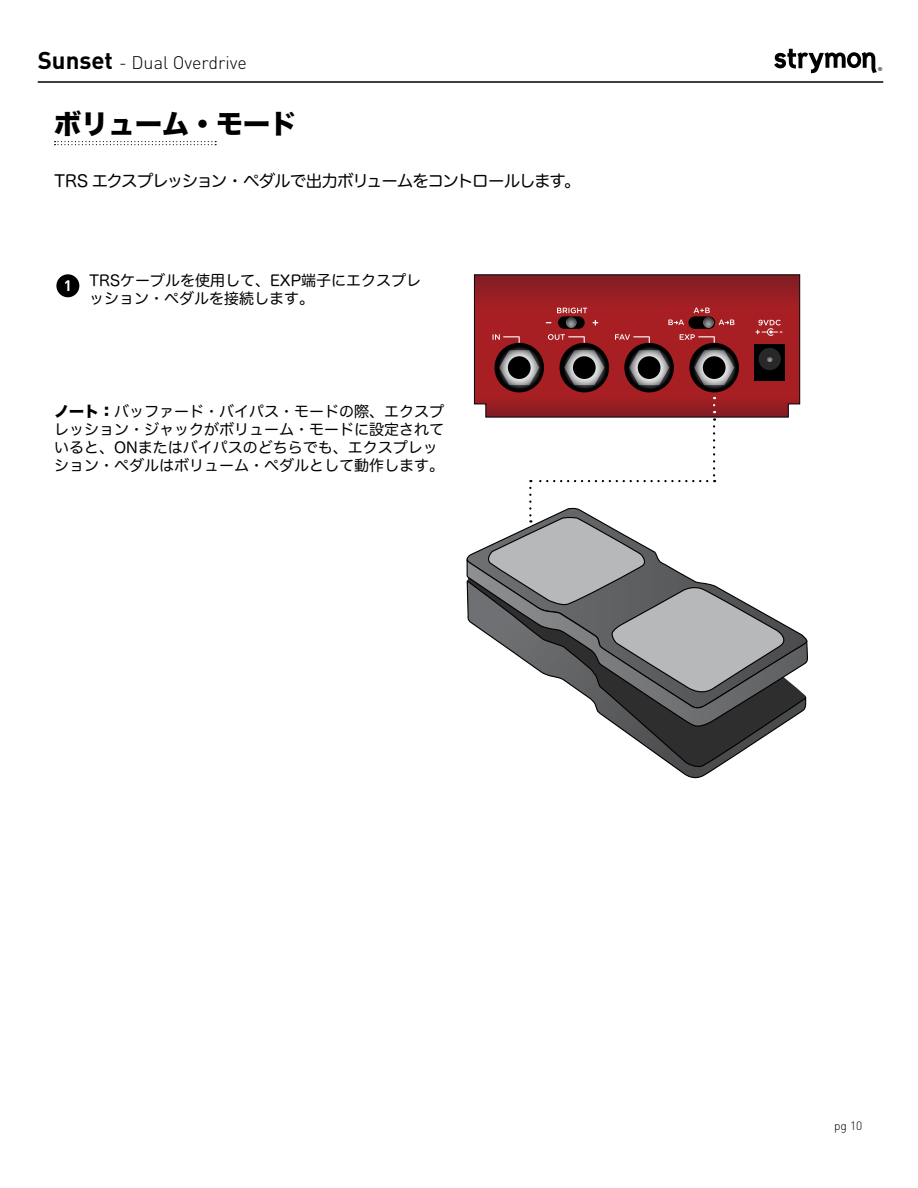
<style>
.page{position:relative;width:918px;height:1188px;background:#fff}
.page>*{position:absolute;margin:0;border:0;box-sizing:border-box;transform-origin:0 0}
.t1{font:27px "Hira Kaku Std W8";color:#000}
.t2{font:300 18px "DINOT";color:#000}
.t3{font:16.5px "Hira Maru Pro W4";letter-spacing:-.075em;color:#000}
.t4{font:15px/18px "Hira Maru Pro W4";color:#000}
.t5{font:700 15px "DINOT";color:#fff}
.t6{font:300 12px "DINOT";color:#000}
.t7{font:500 5.55px "DIN";color:#000101}
.s1{font-weight:700;font-size:24px}
.s2{font-family:"Hira Kaku Std W8"}
</style>
<div class="page">
<hr style="left:38px;top:81px;width:845px;height:2px;background:#000">
<svg style="left:774px;top:49px;width:103px;height:24px"></svg>
<svg style="left:466px;top:579px;width:341px;height:200px"></svg>
<svg style="left:474px;top:274px;width:326px;height:144px;background:#982125"></svg>
<svg style="left:755px;top:320px;width:27px;height:16px"></svg>
<svg style="left:668px;top:319px;width:16px;height:6px"></svg>
<svg style="left:593px;top:320px;width:5px;height:6px"></svg>
<svg style="left:494px;top:343px;width:50px;height:49px"></svg>
<svg style="left:493px;top:334px;width:48px;height:55px;background:#764749"></svg>
<div style="left:508px;top:356px;width:23px;height:23px;background:#000;border-radius:50%"></div>
<svg style="left:560px;top:343px;width:49px;height:49px"></svg>
<svg style="left:548px;top:334px;width:57px;height:51px;background:#854547"></svg>
<div style="left:573px;top:356px;width:23px;height:23px;background:#000;border-radius:50%"></div>
<svg style="left:624px;top:343px;width:50px;height:49px"></svg>
<svg style="left:615px;top:334px;width:54px;height:51px;background:#84474a"></svg>
<div style="left:638px;top:356px;width:23px;height:23px;background:#000;border-radius:50%"></div>
<svg style="left:689px;top:343px;width:50px;height:49px"></svg>
<svg style="left:680px;top:334px;width:56px;height:55px;background:#7e4244"></svg>
<div style="left:703px;top:356px;width:23px;height:23px;background:#000;border-radius:50%"></div>
<div style="left:754px;top:344px;width:31px;height:37px;background:#000"></div>
<div style="left:759px;top:348px;width:22px;height:22px;background:#292829;border-radius:50%"></div>
<svg style="left:767px;top:356px;width:6px;height:6px"></svg>
<svg style="left:688px;top:316px;width:27px;height:13px"></svg>
<svg style="left:694px;top:308px;width:41px;height:20px"></svg>
<svg style="left:558px;top:316px;width:27px;height:13px"></svg>
<svg style="left:557px;top:308px;width:30px;height:20px"></svg>
<svg style="left:55px;top:141px;width:161px;height:4px"></svg>
<div style="left:56px;top:274px;width:23px;height:23px;background:#000;border-radius:50%"></div>
<svg style="left:530px;top:480px;width:177px;height:2px"></svg>
<svg style="left:486px;top:488px;width:303px;height:208px"></svg>
<svg style="left:713px;top:405px;width:2px;height:77px"></svg>
<p class="t2" style="left:38px;top:51px;width:211px"><span class="s1">Sunset</span> - Dual Overdrive</p>
<h1 class="t1" style="left:54px;top:108px;width:244px">ボリューム・モード</h1>
<p class="t3" style="left:54px;top:166px;width:528px">TRS エクスプレッション・ペダルで出力ボリュームをコントロールします。</p>
<p class="t5" style="left:64px;top:276px;width:10px">1</p>
<p class="t4" style="left:89px;top:270px;width:333px">TRSケーブルを使用して、EXP端子にエクスプレッション・ペダルを接続します。</p>
<p class="t4" style="left:54px;top:402px;width:392px"><span class="s2">ノート：</span>バッファード・バイパス・モードの際、エクスプレッション・ジャックがボリューム・モードに設定されていると、ONまたはバイパスのどちらでも、エクスプレッション・ペダルはボリューム・ペダルとして動作します。</p>
<p class="t7" style="left:878px;top:65px;width:6px">®</p>
<p class="t6" style="left:834px;top:1119px;width:30px">pg 10</p>
</div>
